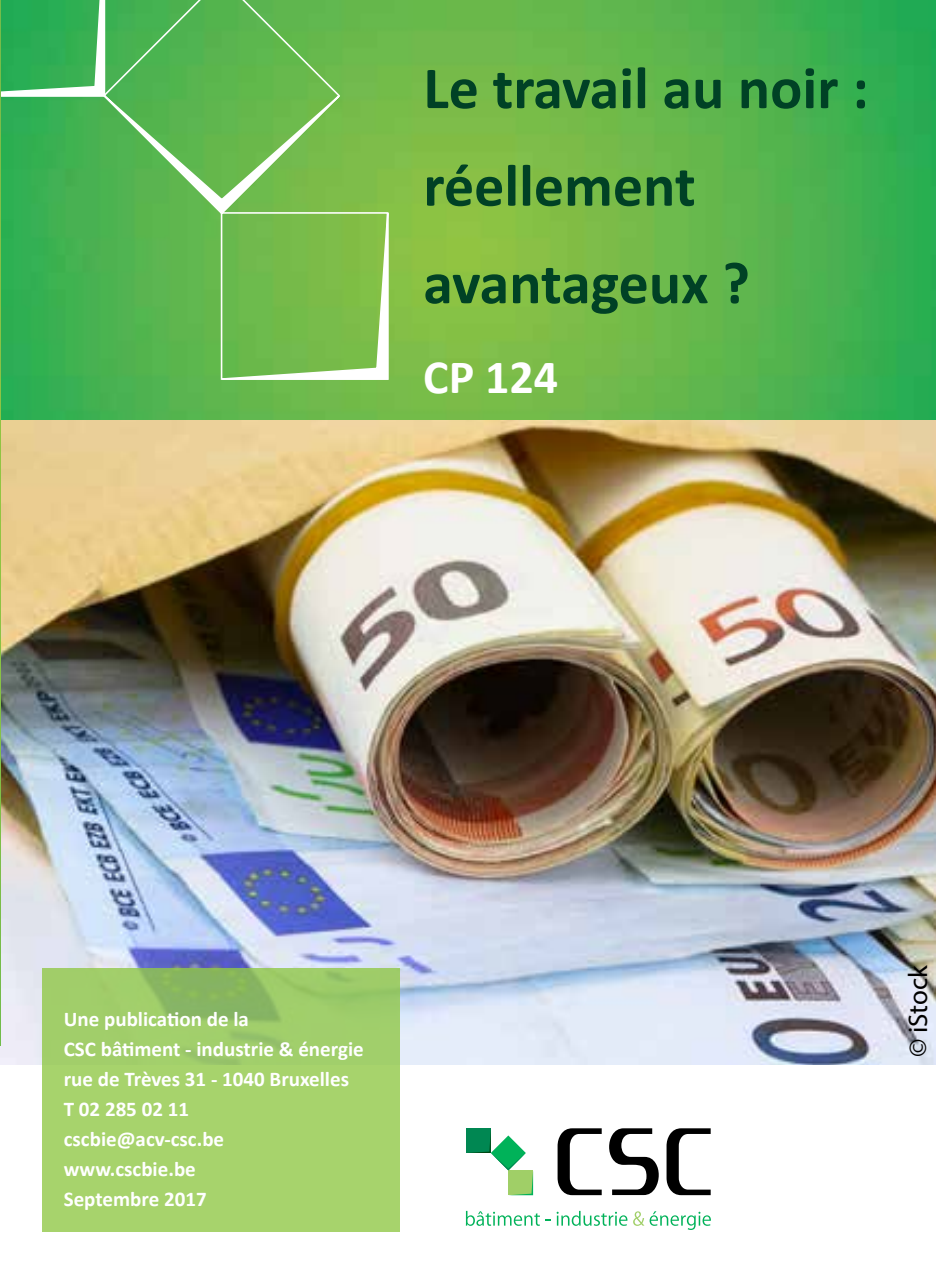
<style>
.page{position:relative;width:936px;height:1276px;background:#fff}
.page>*{position:absolute;margin:0;border:0;box-sizing:border-box;transform-origin:0 0}
.t1{font:700 60px/97.5px "Calibri";color:#004125}
.t2{font:700 48px "Calibri";color:#fff}
.t3{font:27px "Myriad Pro";color:#000}
.t4{font:700 21px/30px "Calibri";color:#fff}
</style>
<div class="page">
<img style="left:1px;top:0;width:934px;height:421px">
<img style="left:0;top:421px;width:935px;height:643px">
<svg style="left:43px;top:968px;width:357px;height:263px;background:#a2cf6a"></svg>
<svg style="left:1px;top:0;width:388px;height:381px;background:#61b957"></svg>
<img style="left:0;top:0;width:1px;height:1045px">
<svg style="left:466px;top:1211px;width:84px;height:14px"></svg>
<svg style="left:556px;top:1211px;width:71px;height:14px"></svg>
<svg style="left:633px;top:1211px;width:78px;height:19px"></svg>
<svg style="left:557px;top:1128px;width:44px;height:67px"></svg>
<svg style="left:609px;top:1128px;width:49px;height:67px"></svg>
<svg style="left:666px;top:1128px;width:44px;height:67px"></svg>
<svg style="left:466px;top:1128px;width:67px;height:67px"></svg>
<h1 class="t1" style="left:423px;top:39px;width:447px">Le travail au noir : réellement avantageux ?</h1>
<h2 class="t2" style="left:423px;top:346px;width:136px">CP 124</h2>
<p class="t4" style="left:64px;top:1003px;width:301px">Une publication de la<br>CSC bâtiment - industrie &amp; énergie rue de Trèves 31 - 1040 Bruxelles<br>T 02 285 02 11<br>cscbie@acv‑csc.be<br>www.cscbie.be<br>Septembre 2017</p>
<p class="t3" style="left:901px;top:1057px;width:94px;rotate:-90deg">© iStock</p>
</div>
